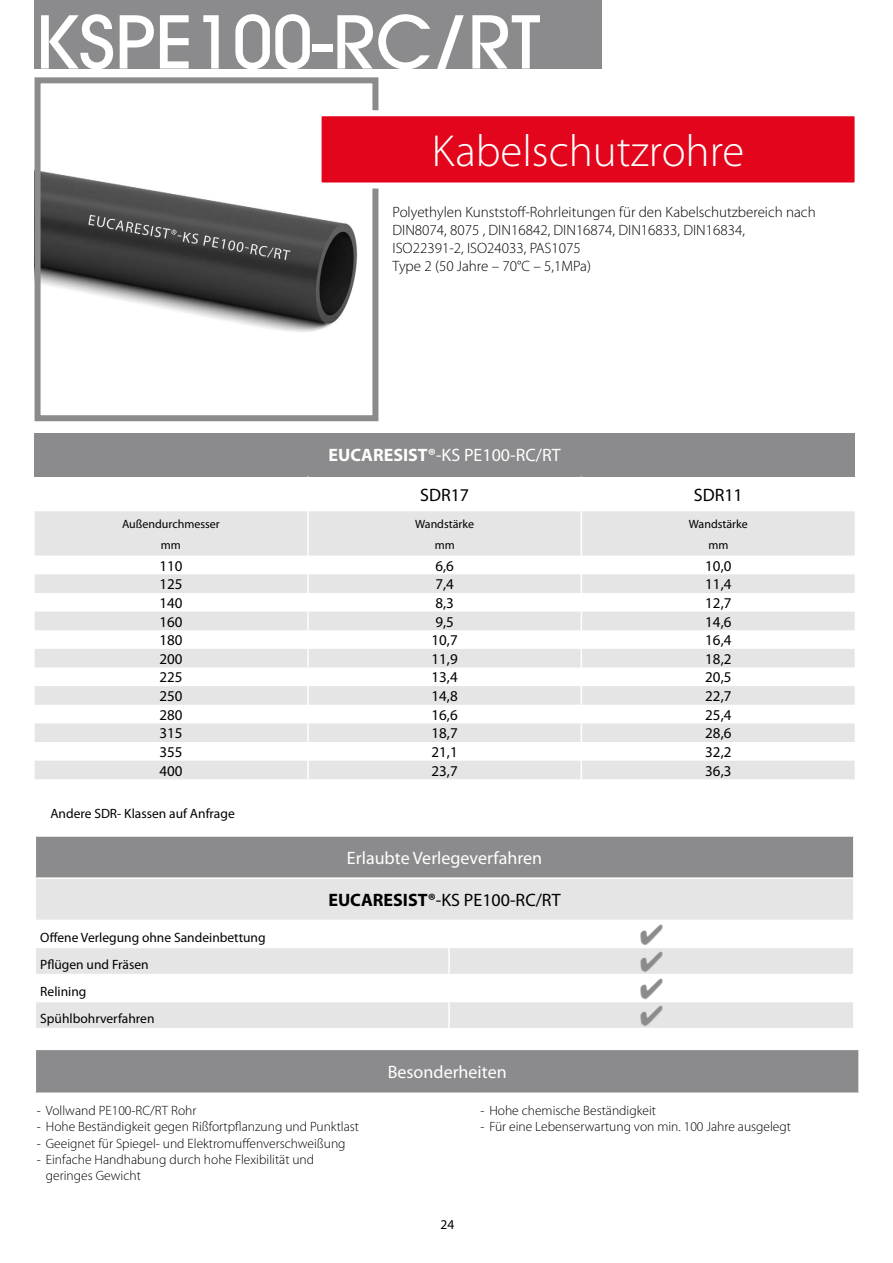
<style>
.page{position:relative;width:893px;height:1263px;background:#fff}
.page>*{position:absolute;margin:0;border:0;box-sizing:border-box;transform-origin:0 0}
.t1{font:500 72px "ITC Avant Garde Pro";color:#fff}
.t2{font:300 45px "Myriad Pro";color:#fff}
.t3{font:18px/39.3px "Myriad Pro";color:#fff;text-align:center}
.t4{font:18px "Myriad Pro";color:#000}
.t5{font:300 15px/18px "Myriad Pro";color:#000}
.t6{font:15px "Myriad Pro";color:#000}
.t7{font:300 13.5px/16.2px "Myriad Pro";color:#000}
.t8{font:13.5px "Myriad Pro";color:#000}
.t9{font:12px/21px "Myriad Pro";color:#000;text-align:center}
.s1{font-weight:700}
.s2{color:#000}
</style>
<div class="page">
<img style="left:42px;top:171px;width:316px;height:161px">
<div style="left:35px;top:77px;width:343px;height:344px;border:6px solid #8b8a8c"></div>
<div style="left:35px;top:0;width:567px;height:69px;background:#8b8a8c"></div>
<div style="left:319px;top:113px;width:539px;height:72px;background:#e3051b"></div>
<div style="left:316px;top:110px;width:545px;height:78px;border:6px solid #fff"></div>
<div style="left:35px;top:836px;width:819px;height:42px;background:#8b8a8c"></div>
<div style="left:36px;top:879px;width:817px;height:149px;background:#e5e5e5"></div>
<svg style="left:36px;top:921px;width:817px;height:80px"></svg>
<hr style="left:35px;top:835px;width:414px;height:2px;background:#fff">
<hr style="left:35px;top:837px;width:1px;height:40px;background:#fff">
<hr style="left:449px;top:835px;width:406px;height:2px;background:#fff">
<hr style="left:853px;top:837px;width:2px;height:40px;background:#fff">
<hr style="left:35px;top:877px;width:414px;height:2px;background:#fff">
<hr style="left:449px;top:877px;width:406px;height:2px;background:#fff">
<hr style="left:35px;top:920px;width:414px;height:1px;background:#fff">
<hr style="left:449px;top:920px;width:406px;height:1px;background:#fff">
<hr style="left:448px;top:921px;width:2px;height:26px;background:#fff">
<hr style="left:35px;top:947px;width:414px;height:1px;background:#fff">
<hr style="left:449px;top:947px;width:406px;height:1px;background:#fff">
<hr style="left:448px;top:948px;width:2px;height:26px;background:#fff">
<hr style="left:35px;top:974px;width:414px;height:1px;background:#fff">
<hr style="left:449px;top:974px;width:406px;height:1px;background:#fff">
<hr style="left:448px;top:975px;width:2px;height:26px;background:#fff">
<hr style="left:35px;top:1001px;width:414px;height:1px;background:#fff">
<hr style="left:449px;top:1001px;width:406px;height:1px;background:#fff">
<hr style="left:448px;top:1002px;width:2px;height:26px;background:#fff">
<div style="left:35px;top:1049px;width:824px;height:44px;background:#8b8a8c"></div>
<hr style="left:35px;top:1048px;width:444px;height:2px;background:#fff">
<hr style="left:35px;top:1050px;width:1px;height:42px;background:#fff">
<hr style="left:479px;top:1048px;width:381px;height:2px;background:#fff">
<hr style="left:858px;top:1050px;width:2px;height:42px;background:#fff">
<hr style="left:35px;top:1092px;width:444px;height:2px;background:#fff">
<hr style="left:479px;top:1092px;width:381px;height:2px;background:#fff">
<div style="left:35px;top:433px;width:820px;height:43px;background:#8b8a8c"></div>
<svg style="left:35px;top:511px;width:820px;height:268px"></svg>
<svg style="left:641px;top:925px;width:21px;height:19px"></svg>
<svg style="left:641px;top:952px;width:21px;height:19px"></svg>
<svg style="left:641px;top:979px;width:21px;height:19px"></svg>
<svg style="left:641px;top:1006px;width:21px;height:20px"></svg>
<h1 class="t1" style="left:35px;top:-4px;width:507px">KSPE100-RC/RT</h1>
<h2 class="t2" style="left:432px;top:127px;width:314px">Kabelschutzrohre</h2>
<p class="t5" style="left:393px;top:203px;width:425px">Polyethylen Kunststoff-Rohrleitungen für den Kabelschutzbereich nach DIN8074, 8075 , DIN16842, DIN16874, DIN16833, DIN16834, ISO22391-2, ISO24033, PAS1075<br>Type 2 (50 Jahre – 70°C – 5,1MPa)</p>
<h3 class="t3" style="left:328px;top:435px;width:234px"><span class="s1">EUCARESIST®</span>-KS PE100-RC/RT<br><span class="s2">SDR17</span></h3>
<h3 class="t4" style="left:694px;top:483px;width:51px">SDR11</h3>
<p class="t9" style="left:122px;top:513px;width:99px">Außendurchmesser mm</p>
<p class="t9" style="left:415px;top:513px;width:61px">Wandstärke mm</p>
<p class="t9" style="left:689px;top:513px;width:61px">Wandstärke mm</p>
<p class="t6" style="left:159px;top:556px;width:25px">110</p>
<p class="t6" style="left:435px;top:556px;width:20px">6,6</p>
<p class="t6" style="left:705px;top:556px;width:28px">10,0</p>
<p class="t6" style="left:159px;top:575px;width:25px">125</p>
<p class="t6" style="left:435px;top:575px;width:20px">7,4</p>
<p class="t6" style="left:705px;top:575px;width:28px">11,4</p>
<p class="t6" style="left:159px;top:594px;width:25px">140</p>
<p class="t6" style="left:435px;top:594px;width:20px">8,3</p>
<p class="t6" style="left:705px;top:594px;width:28px">12,7</p>
<p class="t6" style="left:159px;top:612px;width:25px">160</p>
<p class="t6" style="left:435px;top:612px;width:20px">9,5</p>
<p class="t6" style="left:705px;top:612px;width:28px">14,6</p>
<p class="t6" style="left:159px;top:631px;width:25px">180</p>
<p class="t6" style="left:432px;top:631px;width:28px">10,7</p>
<p class="t6" style="left:705px;top:631px;width:28px">16,4</p>
<p class="t6" style="left:159px;top:649px;width:25px">200</p>
<p class="t6" style="left:432px;top:649px;width:28px">11,9</p>
<p class="t6" style="left:705px;top:649px;width:28px">18,2</p>
<p class="t6" style="left:159px;top:668px;width:25px">225</p>
<p class="t6" style="left:432px;top:668px;width:28px">13,4</p>
<p class="t6" style="left:705px;top:668px;width:28px">20,5</p>
<p class="t6" style="left:159px;top:687px;width:25px">250</p>
<p class="t6" style="left:432px;top:687px;width:28px">14,8</p>
<p class="t6" style="left:705px;top:687px;width:28px">22,7</p>
<p class="t6" style="left:159px;top:705px;width:25px">280</p>
<p class="t6" style="left:432px;top:705px;width:28px">16,6</p>
<p class="t6" style="left:705px;top:705px;width:28px">25,4</p>
<p class="t6" style="left:159px;top:724px;width:25px">315</p>
<p class="t6" style="left:432px;top:724px;width:28px">18,7</p>
<p class="t6" style="left:705px;top:724px;width:28px">28,6</p>
<p class="t6" style="left:159px;top:743px;width:25px">355</p>
<p class="t6" style="left:432px;top:743px;width:28px">21,1</p>
<p class="t6" style="left:705px;top:743px;width:28px">32,2</p>
<p class="t6" style="left:159px;top:761px;width:25px">400</p>
<p class="t6" style="left:432px;top:761px;width:28px">23,7</p>
<p class="t6" style="left:705px;top:761px;width:28px">36,3</p>
<p class="t8" style="left:50px;top:805px;width:186px">Andere SDR- Klassen auf Anfrage</p>
<p class="t8" style="left:40px;top:929px;width:227px">Offene Verlegung ohne Sandeinbettung</p>
<p class="t8" style="left:40px;top:956px;width:110px">Pflügen und Fräsen</p>
<p class="t8" style="left:40px;top:983px;width:48px">Relining</p>
<p class="t8" style="left:40px;top:1010px;width:116px">Spühlbohrverfahren</p>
<h3 class="t3" style="left:347px;top:838px;width:197px">Erlaubte Verlegeverfahren</h3>
<h3 class="t4" style="left:328px;top:889px;width:234px"><span class="s1">EUCARESIST®</span>-KS PE100-RC/RT</h3>
<h3 class="t3" style="left:388px;top:1052px;width:121px">Besonderheiten</h3>
<p class="t7" style="left:37px;top:1103px;width:161px">- Vollwand PE100-RC/RT Rohr</p>
<p class="t7" style="left:37px;top:1119px;width:324px">- Hohe Beständigkeit gegen Rißfortpflanzung und Punktlast</p>
<p class="t7" style="left:37px;top:1135px;width:310px">- Geeignet für Spiegel- und Elektromuffenverschweißung</p>
<p class="t7" style="left:46px;top:1151px;width:270px;text-indent:-9px">- Einfache Handhabung durch hohe Flexibilität und geringes Gewicht</p>
<p class="t7" style="left:480px;top:1103px;width:177px">- Hohe chemische Beständigkeit</p>
<p class="t7" style="left:480px;top:1119px;width:312px">- Für eine Lebenserwartung von min. 100 Jahre ausgelegt</p>
<p class="t8" style="left:441px;top:1216px;width:15px">24</p>
</div>
